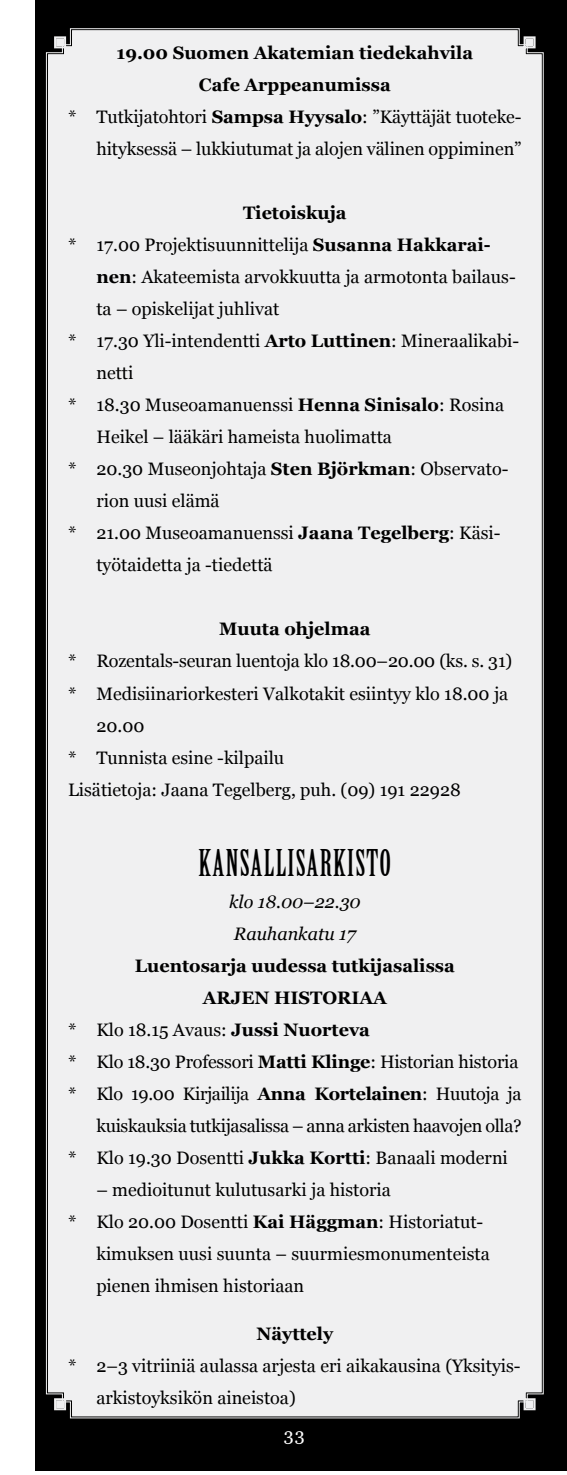
<style>
.page{position:relative;width:567px;height:1475px;background:#fff}
.page>*{position:absolute;margin:0;border:0;box-sizing:border-box;transform-origin:0 0}
.t1{font:36px "Birch Std";color:#000}
.t2{font:18px/32px "Georgia";color:#000}
.t3{font:700 18px "Georgia";color:#000}
.t4{font:18px "Georgia";letter-spacing:-.02em;color:#000}
.t5{font:italic 18px/32px "Georgia";color:#000}
.t6{font:18px "Georgia";color:#fff}
.s1{font-weight:700}
</style>
<div class="page">
<div style="left:35px;top:0;width:532px;height:1469px;background:#000"></div>
<div style="left:47px;top:29px;width:496px;height:1387px;background:#f0f0f1"></div>
<p class="t3" style="left:117px;top:43px;width:358px">19.00 Suomen Akatemian tiedekahvila</p>
<p class="t3" style="left:199px;top:75px;width:193px">Cafe Arppeanumissa</p>
<p class="t2" style="left:68px;top:101px;width:455px">* Tutkijatohtori <span class="s1">Sampsa Hyysalo</span>: ”Käyttäjät tuoteke-</p>
<p class="t2" style="left:96px;top:133px;width:427px">hityksessä – lukkiutumat ja alojen välinen oppiminen”</p>
<p class="t3" style="left:243px;top:203px;width:105px">Tietoiskuja</p>
<p class="t2" style="left:68px;top:229px;width:424px">* 17.00 Projektisuunnittelija <span class="s1">Susanna Hakkarai-</span></p>
<p class="t2" style="left:96px;top:261px;width:421px"><span class="s1">nen</span>: Akateemista arvokkuutta ja armotonta bailaus-</p>
<p class="t2" style="left:96px;top:293px;width:184px">ta – opiskelijat juhlivat</p>
<p class="t2" style="left:68px;top:325px;width:453px">* 17.30 Yli-intendentti <span class="s1">Arto Luttinen</span>: Mineraalikabi-</p>
<p class="t2" style="left:96px;top:357px;width:39px">netti</p>
<p class="t2" style="left:68px;top:389px;width:438px">* 18.30 Museoamanuenssi <span class="s1">Henna Sinisalo</span>: Rosina</p>
<p class="t2" style="left:96px;top:421px;width:297px">Heikel – lääkäri hameista huolimatta</p>
<p class="t2" style="left:68px;top:453px;width:440px">* 20.30 Museonjohtaja <span class="s1">Sten Björkman</span>: Observato-</p>
<p class="t2" style="left:96px;top:485px;width:125px">rion uusi elämä</p>
<p class="t2" style="left:68px;top:517px;width:434px">* 21.00 Museoamanuenssi <span class="s1">Jaana Tegelberg</span>: Käsi-</p>
<p class="t2" style="left:96px;top:549px;width:178px">työtaidetta ja -tiedettä</p>
<p class="t3" style="left:219px;top:619px;width:153px">Muuta ohjelmaa</p>
<p class="t2" style="left:68px;top:645px;width:446px">* Rozentals-seuran luentoja klo 18.00–20.00 (ks. s. 31)</p>
<p class="t2" style="left:68px;top:677px;width:442px">* Medisiinariorkesteri Valkotakit esiintyy klo 18.00 ja</p>
<p class="t2" style="left:96px;top:709px;width:50px">20.00</p>
<p class="t2" style="left:68px;top:741px;width:218px">* Tunnista esine -kilpailu</p>
<p class="t2" style="left:68px;top:773px;width:394px">Lisätietoja: Jaana Tegelberg, puh. (09) 191 22928</p>
<h1 class="t1" style="left:199px;top:842px;width:13px">KANSALLISARKISTO</h1>
<p class="t5" style="left:229px;top:885px;width:133px">klo 18.00–22.30<br>Rauhankatu 17</p>
<p class="t3" style="left:135px;top:955px;width:321px">Luentosarja uudessa tutkijasalissa</p>
<p class="t3" style="left:203px;top:987px;width:186px">ARJEN HISTORIAA</p>
<p class="t2" style="left:68px;top:1013px;width:303px">* Klo 18.15 Avaus: <span class="s1">Jussi Nuorteva</span></p>
<p class="t2" style="left:68px;top:1045px;width:452px">* Klo 18.30 Professori <span class="s1">Matti Klinge</span>: Historian historia</p>
<p class="t4" style="left:68px;top:1083px;width:455px">* Klo 19.00 Kirjailija <span class="s1">Anna Kortelainen</span>: Huutoja ja</p>
<p class="t4" style="left:96px;top:1115px;width:427px">kuiskauksia tutkijasalissa – anna arkisten haavojen olla?</p>
<p class="t2" style="left:68px;top:1141px;width:441px">* Klo 19.30 Dosentti <span class="s1">Jukka Kortti</span>: Banaali moderni</p>
<p class="t2" style="left:96px;top:1173px;width:296px">– medioitunut kulutusarki ja historia</p>
<p class="t2" style="left:68px;top:1205px;width:417px">* Klo 20.00 Dosentti <span class="s1">Kai Häggman</span>: Historiatut-</p>
<p class="t2" style="left:96px;top:1237px;width:395px">kimuksen uusi suunta – suurmiesmonumenteista</p>
<p class="t2" style="left:96px;top:1269px;width:209px">pienen ihmisen historiaan</p>
<p class="t3" style="left:256px;top:1323px;width:78px">Näyttely</p>
<p class="t2" style="left:96px;top:1349px;width:424px;text-indent:-28px">* 2–3 vitriiniä aulassa arjesta eri aikakausina (Yksityis&shy;arkistoyksikön aineistoa)</p>
<p class="t6" style="left:284px;top:1424px;width:22px">33</p>
</div>
